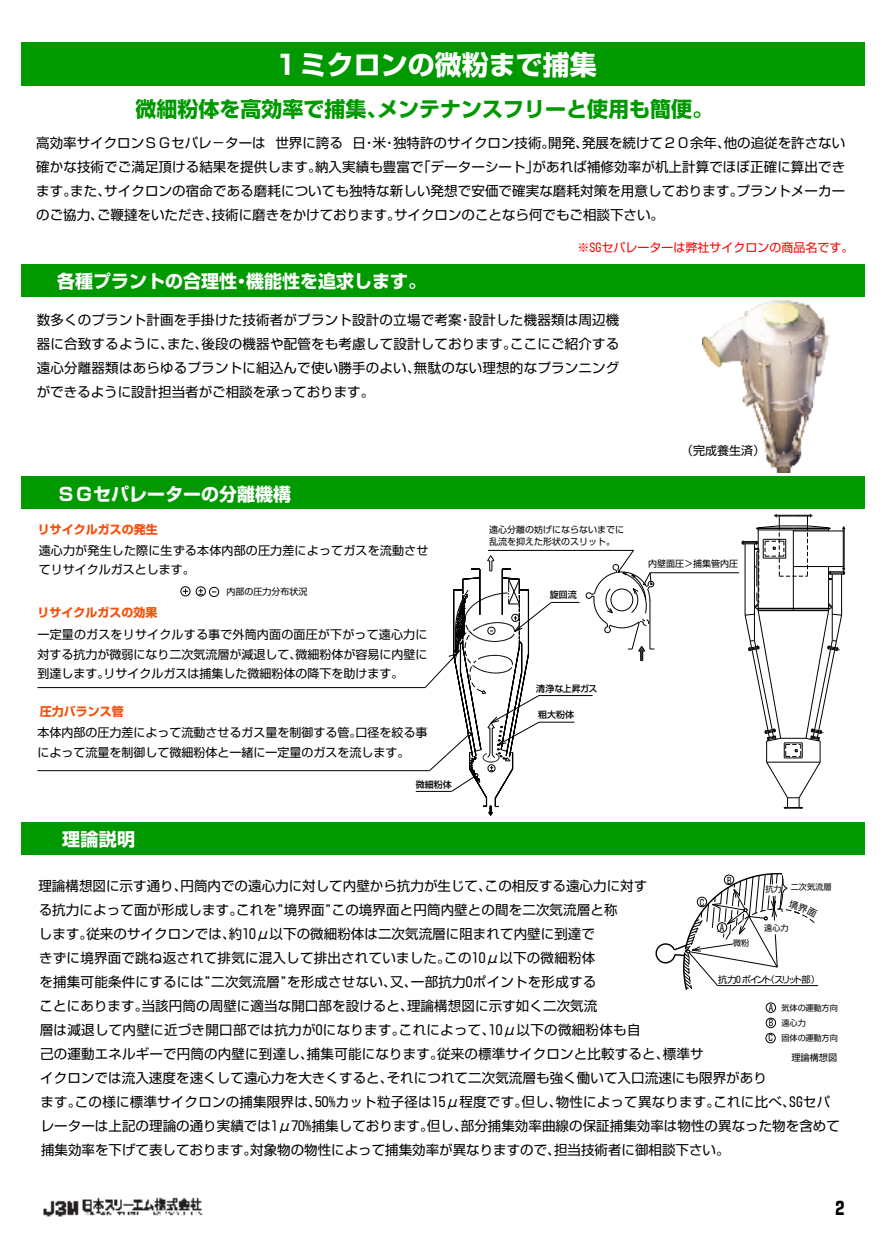
<style>
.page{position:relative;width:888px;height:1260px;background:#fff}
.page>*{position:absolute;margin:0;border:0;box-sizing:border-box;transform-origin:0 0}
.t1{font:700 27px "Shin Go Pro";color:#fff}
.t2{font:700 21px "Shin Go Pro";color:#090}
.t3{font:700 18px "Shin Go Pro";color:#fff}
.t4{font:700 18px "Shin Go Pro";color:#000}
.t5{font:13.5px/24px "Shin Go Pro";letter-spacing:.01em;color:#000;text-align:justify}
.t6{font:12px/19.5px "Shin Go Pro";color:#000}
.t7{font:700 12px "Shin Go Pro";color:#f6510d}
.t8{font:12px "Shin Go Pro";color:#f00}
.t9{font:9.15px "Shin Go Pro";letter-spacing:-.23em;color:#000}
.t10{font:9.15px "Shin Go Pro";letter-spacing:-.085em;color:#000}
.t11{font:9px/12px "Shin Go Pro";color:#000}
.t12{font:500 9px "Shin Go Pro";color:#000}
.t13{font:500 9px "Shin Go Pro";letter-spacing:-.03em;color:#000}
.t14{font:8.1px/15.3px "Shin Go Pro";color:#000}
.s1{font-size:9px}
</style>
<div class="page">
<img style="left:702px;top:300px;width:128px;height:172px">
<svg style="left:742px;top:514px;width:103px;height:295px"></svg>
<img style="left:43px;top:1197px;width:160px;height:20px">
<div style="left:21px;top:42px;width:844px;height:44px;background:#090"></div>
<div style="left:21px;top:264px;width:843px;height:33px;background:#090"></div>
<div style="left:21px;top:476px;width:843px;height:33px;background:#090"></div>
<div style="left:21px;top:822px;width:843px;height:33px;background:#090"></div>
<hr style="left:488px;top:550px;width:146px;height:1px;background:#000">
<hr style="left:650px;top:573px;width:89px;height:1px;background:#000">
<svg style="left:585px;top:550px;width:70px;height:111px"></svg>
<div style="left:180px;top:586px;width:10px;height:10px;border:1px solid #000;border-radius:50%"></div>
<svg style="left:183px;top:589px;width:5px;height:5px"></svg>
<div style="left:196px;top:586px;width:10px;height:10px;border:1px solid #000;border-radius:50%"></div>
<svg style="left:199px;top:589px;width:4px;height:6px"></svg>
<div style="left:209px;top:587px;width:10px;height:10px;border:1px solid #000;border-radius:50%"></div>
<hr style="left:539px;top:695px;width:54px;height:1px;background:#000">
<hr style="left:416px;top:791px;width:36px;height:1px;background:#000">
<hr style="left:38px;top:687px;width:387px;height:1px;background:#000">
<hr style="left:38px;top:770px;width:392px;height:1px;background:#000">
<svg style="left:425px;top:555px;width:154px;height:261px"></svg>
<div style="left:766px;top:1003px;width:10px;height:10px;border:1px solid #000;border-radius:50%"></div>
<div style="left:766px;top:1018px;width:10px;height:10px;border:1px solid #000;border-radius:50%"></div>
<div style="left:766px;top:1033px;width:9px;height:10px;border:1px solid #000;border-radius:50%"></div>
<svg style="left:655px;top:873px;width:163px;height:117px"></svg>
<h1 class="t1" style="left:273px;top:43px;width:325px">１ミクロンの微粉まで捕集</h1>
<h2 class="t2" style="left:136px;top:93px;width:579px">微細粉体を高効率で捕集、メンテナンスフリーと使用も簡便。</h2>
<p class="t5" style="left:36px;top:129px;width:810px">高効率サイクロンＳＧセパレ－ターは 世界に誇る 日・米・独特許のサイクロン技術。開発、発展を続けて２０余年、他の追従を許さない確かな技術でご満足頂ける結果を提供します。納入実績も豊富で「データーシート」があれば補修効率が机上計算でほぼ正確に算出できます。また、サイクロンの宿命である磨耗についても独特な新しい発想で安価で確実な磨耗対策を用意しております。プラントメーカーのご協力、ご鞭撻をいただき、技術に磨きをかけております。サイクロンのことなら何でもご相談下さい。</p>
<h3 class="t3" style="left:57px;top:267px;width:370px">各種プラントの合理性・機能性を追求します。</h3>
<p class="t8" style="left:578px;top:238px;width:277px">※SGセパレーターは弊社サイクロンの商品名です。</p>
<p class="t5" style="left:37px;top:306px;width:584px">数多くのプラント計画を手掛けた技術者がプラント設計の立場で考案・設計した機器類は周辺機器に合致するように、また、後段の機器や配管をも考慮して設計しております。ここにご紹介する遠心分離器類はあらゆるプラントに組込んで使い勝手のよい、無駄のない理想的なプランニングができるように設計担当者がご相談を承っております。</p>
<h3 class="t3" style="left:57px;top:480px;width:235px">ＳＧセパレーターの分離機構</h3>
<p class="t7" style="left:38px;top:520px;width:121px">リサイクルガスの発生</p>
<p class="t6" style="left:39px;top:539px;width:391px">遠心力が発生した際に生ずる本体内部の圧力差によってガスを流動させてリサイクルガスとします。</p>
<p class="t11" style="left:226px;top:585px;width:82px">内部の圧力分布状況</p>
<p class="t7" style="left:38px;top:603px;width:121px">リサイクルガスの効果</p>
<p class="t6" style="left:37px;top:623px;width:392px;text-align:justify">一定量のガスをリサイクルする事で外筒内面の面圧が下がって遠心力に対する抗力が微弱になり二次気流層が減退して、微細粉体が容易に内壁に到達します。リサイクルガスは捕集した微細粉体の降下を助けます。</p>
<p class="t7" style="left:40px;top:702px;width:85px">圧力バランス管</p>
<p class="t6" style="left:38px;top:722px;width:391px">本体内部の圧力差によって流動させるガス量を制御する管。口径を絞る事によって流量を制御して微細粉体と一緒に一定量のガスを流します。</p>
<h3 class="t3" style="left:62px;top:825px;width:74px">理論説明</h3>
<p class="t12" style="left:416px;top:777px;width:37px">微細粉体</p>
<p class="t11" style="left:489px;top:522px;width:136px">遠心分離の妨げにならないまでに乱流を抑えた形状のスリット。</p>
<p class="t12" style="left:550px;top:587px;width:28px">旋回流</p>
<p class="t13" style="left:536px;top:681px;width:63px">清浄な上昇ガス</p>
<p class="t12" style="left:538px;top:707px;width:37px">粗大粉体</p>
<p class="t6" style="left:681px;top:439px;width:85px">（完成養生済）</p>
<p class="t11" style="left:648px;top:556px;width:91px">内壁面圧＞捕集管内圧</p>
<p class="t11" style="left:727px;top:873px;width:6px">B</p>
<p class="t5" style="left:38px;top:872px;width:803px;text-align:left">理論構想図に示す通り、円筒内での遠心力に対して内壁から抗力が生じて、この相反する遠心力に対す<br>る抗力によって面が形成します。これを"境界面"この境界面と円筒内壁との間を二次気流層と称<br>します。従来のサイクロンでは、約10μ以下の微細粉体は二次気流層に阻まれて内壁に到達で<br>きずに境界面で跳ね返されて排気に混入して排出されていました。この10μ以下の微細粉体<br>を捕集可能条件にするには"二次気流層"を形成させない、又、一部抗力0ポイントを形成する<br>ことにあります。当該円筒の周壁に適当な開口部を設けると、理論構想図に示す如く二次気流<br>層は減退して内壁に近づき開口部では抗力が0になります。これによって、10μ以下の微細粉体も自<br>己の運動エネルギーで円筒の内壁に到達し、捕集可能になります。従来の標準サイクロンと比較すると、標準サ<br>イクロンでは流入速度を速くして遠心力を大きくすると、それにつれて二次気流層も強く働いて入口流速にも限界があり<br>ます。この様に標準サイクロンの捕集限界は、50%カット粒子径は15μ程度です。但し、物性によって異なります。これに比べ、SGセパレーターは上記の理論の通り実績では1μ70%捕集しております。但し、部分捕集効率曲線の保証捕集効率は物性の異なった物を含めて捕集効率を下げて表しております。対象物の物性によって捕集効率が異なりますので、担当技術者に御相談下さい。</p>
<p class="t14" style="left:765px;top:878px;width:68px">抗力 二次気流層</p>
<p class="t11" style="left:700px;top:895px;width:6px">C</p>
<p class="t11" style="left:720px;top:920px;width:6px">A</p>
<p class="t14" style="left:764px;top:919px;width:26px">遠心力</p>
<p class="t14" style="left:733px;top:934px;width:18px">微粉</p>
<p class="t9" style="left:718px;top:972px;width:103px">抗力0 ポイント（スリット部）</p>
<p class="t14" style="left:769px;top:999px;width:71px"><span class="s1">A</span> 気体の運動方向<br><span class="s1">B</span> 遠心力<br><span class="s1">C</span> 固体の運動方向</p>
<p class="t10" style="left:791px;top:1050px;width:47px">理論構想図</p>
<h3 class="t4" style="left:836px;top:1194px;width:10px">2</h3>
</div>
